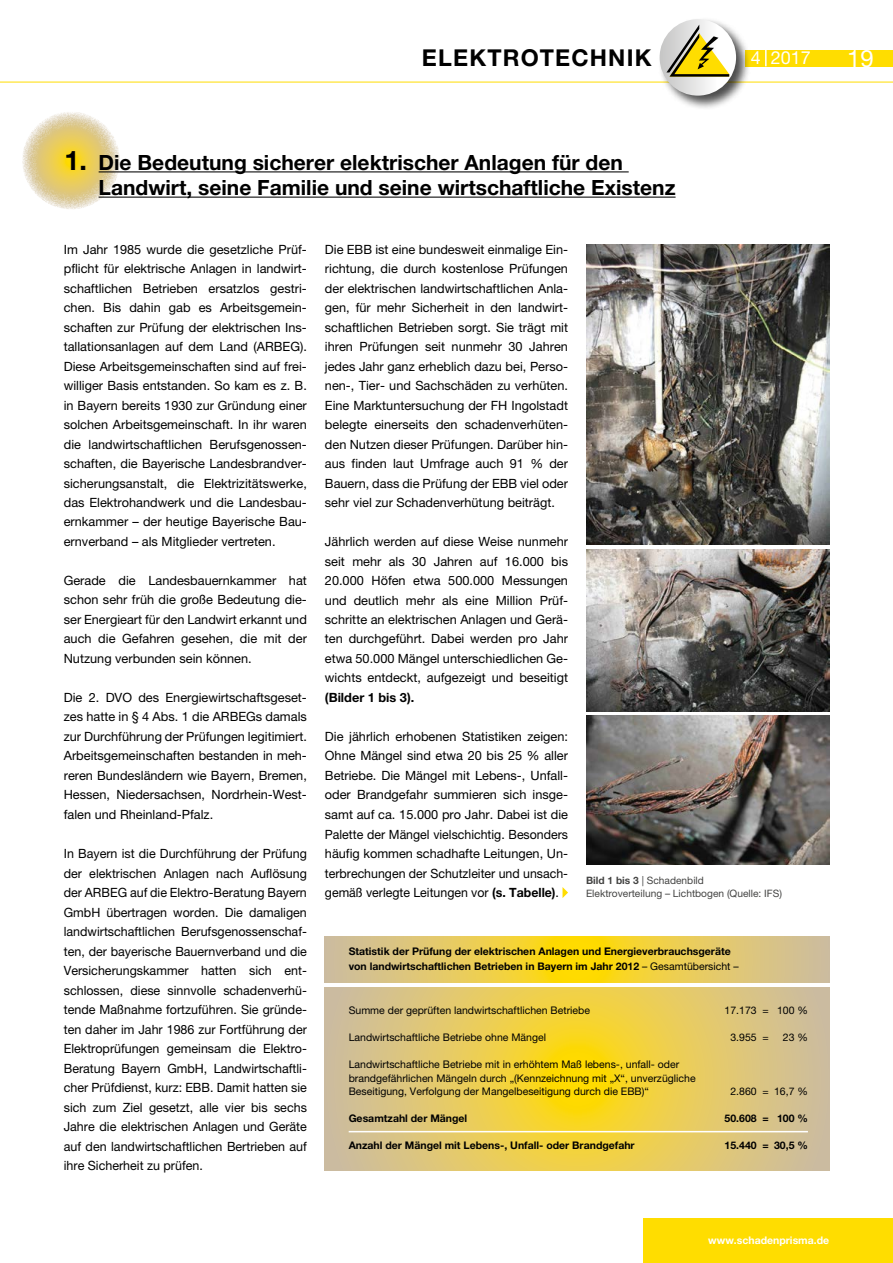
<style>
.page{position:relative;width:893px;height:1263px;background:#fff}
.page>*{position:absolute;margin:0;border:0;box-sizing:border-box;transform-origin:0 0}
.t1{font:24px "Helvetica Neue";color:#fff}
.t2{font:700 23.25px "Helvetica Neue";letter-spacing:.05em;color:#000}
.t3{font:700 21px/25.2px "Helvetica Neue";color:#000}
.t4{font:18px "Helvetica Neue";color:#fff}
.t5{font:12.75px/19.5px "Helvetica Neue";color:#000;text-align:justify}
.t6{font:700 12.75px "Helvetica Neue";color:#000}
.t7{font:10.5px/13.5px "Helvetica Neue";color:#000}
.t8{font:700 10.5px/15px "Helvetica Neue";color:#000}
.t9{font:700 10.5px "Helvetica Neue";color:#fff}
.t10{font:10.2px/13.5px "Helvetica Neue";color:#434342}
.s1{font-size:27px}
.s2{font-weight:700}
.s3{font-weight:400}
</style>
<div class="page">
<svg style="left:22px;top:112px;width:98px;height:97px;background:#e6d289"></svg>
<svg style="left:562px;top:887px;width:6px;height:11px"></svg>
<hr style="left:99px;top:171px;width:530px;height:1px;background:#000">
<hr style="left:99px;top:197px;width:577px;height:1px;background:#000">
<img style="left:586px;top:244px;width:243px;height:301px">
<img style="left:586px;top:549px;width:243px;height:162px">
<img style="left:586px;top:715px;width:243px;height:149px">
<svg style="left:325px;top:936px;width:504px;height:47px;background:#e7cb59"></svg>
<svg style="left:325px;top:987px;width:504px;height:183px;background:#e4ca64"></svg>
<hr style="left:349px;top:1131px;width:459px;height:1px;background:#fff">
<div style="left:644px;top:1219px;width:249px;height:44px;background:#fd0"></div>
<div style="left:745px;top:50px;width:148px;height:16px;background:#fd0"></div>
<hr style="left:0;top:82px;width:893px;height:1px;background:#fd0">
<div style="left:657px;top:17px;width:94px;height:94px;background:#000;opacity:.7"></div>
<svg style="left:660px;top:19px;width:76px;height:77px"></svg>
<svg style="left:666px;top:25px;width:63px;height:52px"></svg>
<svg style="left:765px;top:50px;width:2px;height:16px"></svg>
<h2 class="t2" style="left:422px;top:43px;width:231px">ELEKTROTECHNIK</h2>
<h3 class="t4" style="left:751px;top:47px;width:62px">4 2017</h3>
<h1 class="t1" style="left:847px;top:44px;width:28px">19</h1>
<h3 class="t3" style="left:99px;top:149px;width:578px;text-indent:-34px"><span class="s1">1.</span> Die Bedeutung sicherer elektrischer Anlagen für den<br>Landwirt, seine Familie und seine wirtschaftliche Existenz</h3>
<p class="t5" style="left:64px;top:239px;width:245px">Im Jahr 1985 wurde die gesetzliche Prüf&shy;pflicht für elektrische Anlagen in landwirt&shy;schaftlichen Betrieben ersatzlos gestri&shy;chen. Bis dahin gab es Arbeitsgemein&shy;schaften zur Prüfung der elektrischen Ins&shy;tallationsanlagen auf dem Land (ARBEG).<br>Diese Arbeitsgemeinschaften sind auf frei&shy;williger Basis entstanden. So kam es z. B. in Bayern bereits 1930 zur Gründung einer solchen Arbeitsgemeinschaft. In ihr waren die landwirtschaftlichen Berufsgenossen&shy;schaften, die Bayerische Landesbrandver&shy;sicherungsanstalt, die Elektrizitätswerke, das Elektrohandwerk und die Landesbau&shy;ernkammer – der heutige Bayerische Bau&shy;ernverband – als Mitglieder vertreten.</p>
<p class="t5" style="left:64px;top:570px;width:245px">Gerade die Landesbauernkammer hat schon sehr früh die große Bedeutung die&shy;ser Energieart für den Landwirt erkannt und auch die Gefahren gesehen, die mit der Nutzung verbunden sein können.</p>
<p class="t5" style="left:64px;top:687px;width:245px">Die 2. DVO des Energiewirtschaftsgeset&shy;zes hatte in § 4 Abs. 1 die ARBEGs damals zur Durchführung der Prüfungen legitimiert.<br>Arbeitsgemeinschaften bestanden in meh&shy;reren Bundesländern wie Bayern, Bremen, Hessen, Niedersachsen, Nordrhein-West&shy;falen und Rheinland-Pfalz.</p>
<p class="t5" style="left:64px;top:844px;width:245px">In Bayern ist die Durchführung der Prüfung der elektrischen Anlagen nach Auflösung der ARBEG auf die Elektro-Beratung Bayern GmbH übertragen worden. Die damaligen landwirtschaftlichen Berufsgenossenschaf&shy;ten, der bayerische Bauernverband und die Versicherungskammer hatten sich ent&shy;schlossen, diese sinnvolle schadenverhü&shy;tende Maßnahme fortzuführen. Sie gründe&shy;ten daher im Jahr 1986 zur Fortführung der Elektroprüfungen gemeinsam die Elektro-Beratung Bayern GmbH, Landwirtschaftli&shy;cher Prüfdienst, kurz: EBB. Damit hatten sie sich zum Ziel gesetzt, alle vier bis sechs Jahre die elektrischen Anlagen und Geräte auf den landwirtschaftlichen Bertrieben auf ihre Sicherheit zu prüfen.</p>
<p class="t5" style="left:325px;top:239px;width:245px">Die EBB ist eine bundesweit einmalige Ein&shy;richtung, die durch kostenlose Prüfungen der elektrischen landwirtschaftlichen Anla&shy;gen, für mehr Sicherheit in den landwirt&shy;schaftlichen Betrieben sorgt. Sie trägt mit ihren Prüfungen seit nunmehr 30 Jahren jedes Jahr ganz erheblich dazu bei, Perso&shy;nen-, Tier- und Sachschäden zu verhüten.<br>Eine Marktuntersuchung der FH Ingolstadt belegte einerseits den schadenverhüten&shy;den Nutzen dieser Prüfungen. Darüber hin&shy;aus finden laut Umfrage auch 91 % der Bauern, dass die Prüfung der EBB viel oder sehr viel zur Schadenverhütung beiträgt.</p>
<p class="t5" style="left:325px;top:531px;width:245px">Jährlich werden auf diese Weise nunmehr seit mehr als 30 Jahren auf 16.000 bis 20.000 Höfen etwa 500.000 Messungen und deutlich mehr als eine Million Prüf&shy;schritte an elektrischen Anlagen und Gerä&shy;ten durchgeführt. Dabei werden pro Jahr etwa 50.000 Mängel unterschiedlichen Ge&shy;wichts entdeckt, aufgezeigt und beseitigt</p>
<p class="t6" style="left:325px;top:689px;width:91px">(Bilder 1 bis 3).</p>
<p class="t5" style="left:325px;top:726px;width:245px">Die jährlich erhobenen Statistiken zeigen:<br>Ohne Mängel sind etwa 20 bis 25 % aller Betriebe. Die Mängel mit Lebens-, Unfall&shy;oder Brandgefahr summieren sich insge&shy;samt auf ca. 15.000 pro Jahr. Dabei ist die Palette der Mängel vielschichtig. Besonders häufig kommen schadhafte Leitungen, Un&shy;terbrechungen der Schutzleiter und unsach&shy;gemäß verlegte Leitungen vor <span class="s2">(s. Tabelle)</span>.</p>
<p class="t10" style="left:586px;top:873px;width:197px"><span class="s2">Bild 1 bis 3</span> | Schadenbild<br>Elektroverteilung – Lichtbogen (Quelle: IFS)</p>
<p class="t8" style="left:349px;top:944px;width:392px">Statistik der Prüfung der elektrischen Anlagen und Energieverbrauchsgeräte von landwirtschaftlichen Betrieben in Bayern im Jahr 2012 <span class="s3">– Gesamtübersicht –</span></p>
<p class="t7" style="left:349px;top:1004px;width:243px">Summe der geprüften landwirtschaftlichen Betriebe</p>
<p class="t7" style="left:725px;top:1004px;width:85px">17.173 = 100 %</p>
<p class="t7" style="left:349px;top:1031px;width:199px">Landwirtschaftliche Betriebe ohne Mängel</p>
<p class="t7" style="left:730px;top:1031px;width:40px">3.955 =</p>
<p class="t7" style="left:783px;top:1031px;width:27px">23 %</p>
<p class="t7" style="left:349px;top:1058px;width:348px">Landwirtschaftliche Betriebe mit in erhöhtem Maß lebens-, unfall- oder brandgefährlichen Mängeln durch „(Kennzeichnung mit „X“, unverzügliche<br>Beseitigung, Verfolgung der Mangelbeseitigung durch die EBB)“</p>
<p class="t7" style="left:730px;top:1085px;width:79px">2.860 = 16,7 %</p>
<p class="t8" style="left:349px;top:1111px;width:120px">Gesamtzahl der Mängel</p>
<p class="t8" style="left:725px;top:1111px;width:85px">50.608 = 100 %</p>
<p class="t8" style="left:349px;top:1138px;width:287px">Anzahl der Mängel mit Lebens-, Unfall- oder Brandgefahr</p>
<p class="t8" style="left:725px;top:1138px;width:85px">15.440 = 30,5 %</p>
<p class="t9" style="left:708px;top:1233px;width:122px">www.schadenprisma.de</p>
</div>
